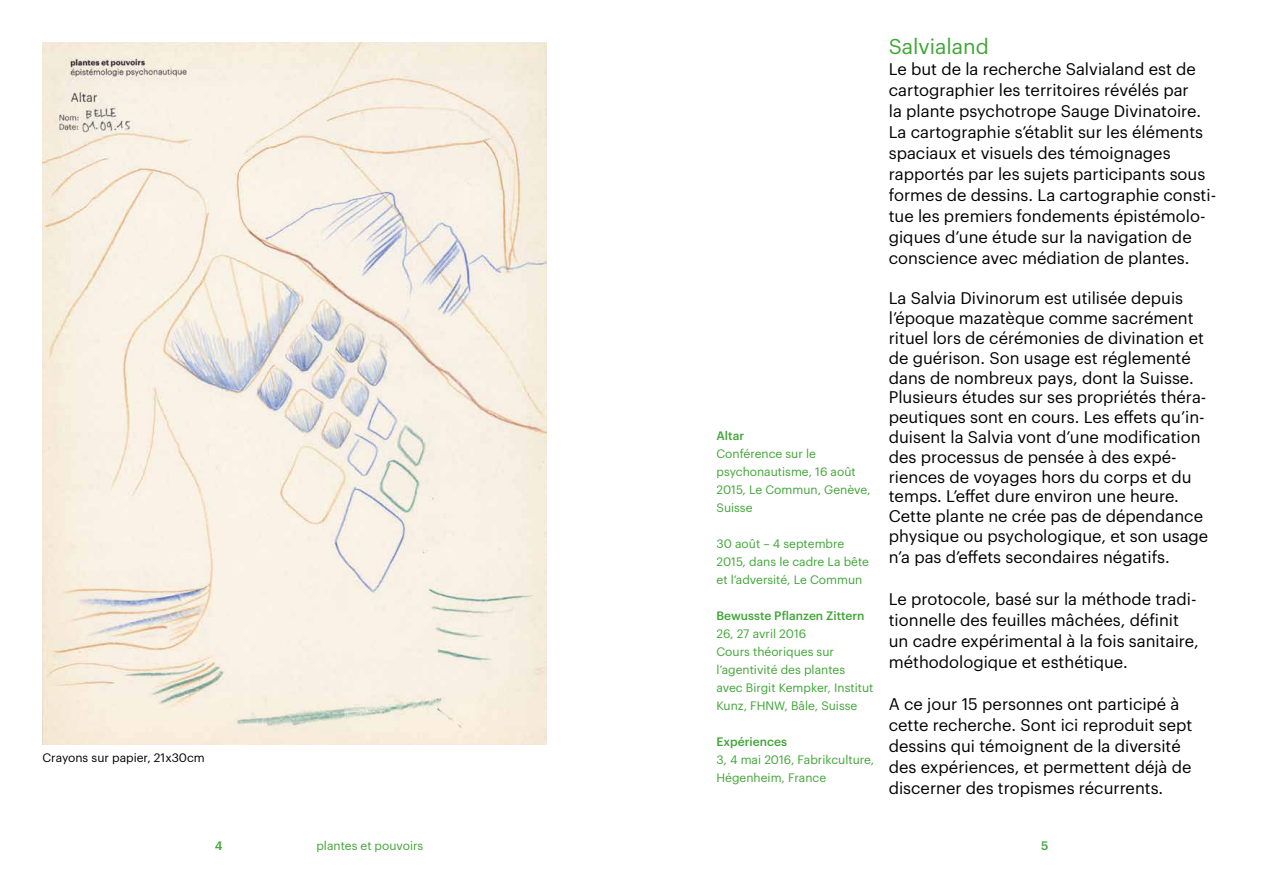
<style>
.page{position:relative;width:1263px;height:893px;background:#fff}
.page>*{position:absolute;margin:0;border:0;box-sizing:border-box;transform-origin:0 0}
.t1{font:21px "Graphik";color:#3fa535}
.t2{font:16.5px/21px "Graphik";color:#000}
.t3{font:12px/18px "Graphik";color:#3fa535}
.t4{font:500 12px "Graphik";color:#3fa535}
.t5{font:12px "Graphik";color:#000}
</style>
<div class="page">
<img style="left:43px;top:43px;width:503px;height:701px">
<p class="t5" style="left:43px;top:749px;width:164px">Crayons sur papier, 21x30cm</p>
<p class="t4" style="left:716px;top:427px;width:29px">Altar</p>
<p class="t3" style="left:716px;top:444px;width:156px">Conférence sur le psychonautisme, 16 août<br>2015, Le Commun, Genève,<br>Suisse</p>
<p class="t3" style="left:716px;top:534px;width:154px">30 août – 4 septembre<br>2015, dans le cadre La bête et l’adversité, Le Commun</p>
<p class="t4" style="left:716px;top:607px;width:149px">Bewusste Pflanzen Zittern</p>
<p class="t3" style="left:716px;top:624px;width:158px">26, 27 avril 2016<br>Cours théoriques sur l’agentivité des plantes avec Birgit Kempker, Institut<br>Kunz, FHNW, Bâle, Suisse</p>
<p class="t4" style="left:716px;top:733px;width:72px">Expériences</p>
<p class="t3" style="left:716px;top:750px;width:159px">3, 4 mai 2016, Fabrikculture,<br>Hégenheim, France</p>
<p class="t1" style="left:889px;top:30px;width:102px">Salvialand</p>
<p class="t2" style="left:889px;top:57px;width:329px">Le but de la recherche Salvialand est de cartographier les territoires révélés par<br>la plante psychotrope Sauge Divinatoire.<br>La cartographie s’établit sur les éléments spaciaux et visuels des témoignages rapportés par les sujets participants sous formes de dessins. La cartographie consti&shy;tue les premiers fondements épistémolo&shy;giques d’une étude sur la navigation de conscience avec médiation de plantes.</p>
<p class="t2" style="left:889px;top:287px;width:321px;line-height:20px">La Salvia Divinorum est utilisée depuis l’époque mazatèque comme sacrément rituel lors de cérémonies de divination et de guérison. Son usage est réglementé dans de nombreux pays, dont la Suisse.<br>Plusieurs études sur ses propriétés théra&shy;peutiques sont en cours. Les effets qu’in&shy;duisent la Salvia vont d’une modification des processus de pensée à des expé&shy;riences de voyages hors du corps et du temps. L’effet dure environ une heure.<br>Cette plante ne crée pas de dépendance physique ou psychologique, et son usage n’a pas d’effets secondaires négatifs.</p>
<p class="t2" style="left:889px;top:587px;width:311px">Le protocole, basé sur la méthode tradi&shy;tionnelle des feuilles mâchées, définit un cadre expérimental à la fois sanitaire, méthodologique et esthétique.</p>
<p class="t2" style="left:889px;top:692px;width:305px">A ce jour 15 personnes ont participé à cette recherche. Sont ici reproduit sept dessins qui témoignent de la diversité des expériences, et permettent déjà de discerner des tropismes récurrents.</p>
<p class="t4" style="left:215px;top:837px;width:9px">4</p>
<p class="t3" style="left:316px;top:836px;width:108px">plantes et pouvoirs</p>
<p class="t4" style="left:1041px;top:837px;width:9px">5</p>
</div>
